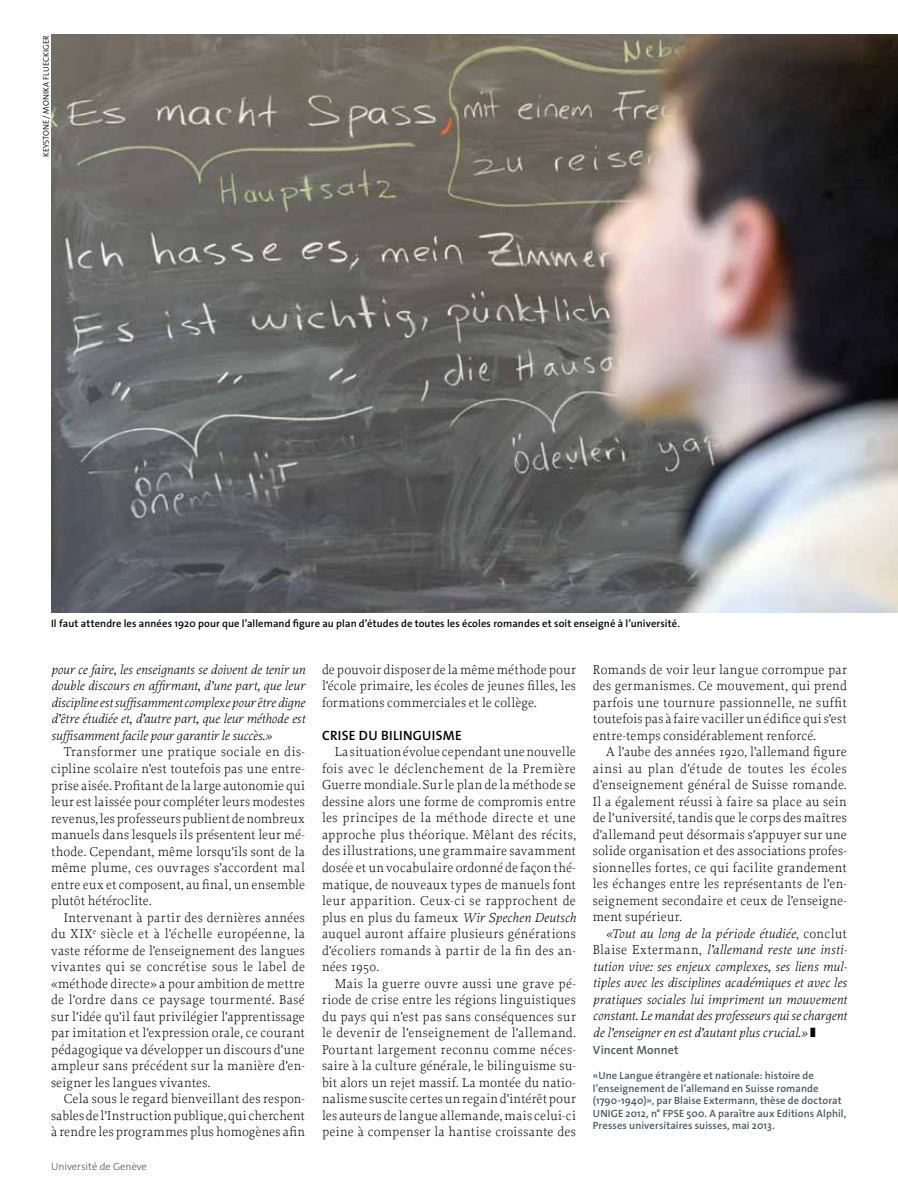
<style>
.page{position:relative;width:898px;height:1204px;background:#fff}
.page>*{position:absolute;margin:0;border:0;box-sizing:border-box;transform-origin:0 0}
.t1{font:300 13.5px/16.5px "Proforma";letter-spacing:.015em;color:#000;text-align:justify}
.t2{font:italic 300 13.5px/16.5px "Proforma";color:#000;text-align:justify}
.t3{font:600 13.5px "The Sans Os F";color:#000}
.t4{font:600 12px "The Sans Os F";letter-spacing:.01em;color:#505559}
.t5{font:600 10.5px/12.6px "The Sans Os F";letter-spacing:.01em;color:#505559}
.t6{font:600 10.5px "The Sans Os F";letter-spacing:.015em;color:#000}
.t7{font:300 10.5px "The Sans Os F";color:#505559}
.t8{font:300 8.25px "The Sans Os F";letter-spacing:.02em;color:#000}
.s1{font-style:italic}
.s2{font-style:normal}
</style>
<div class="page">
<img style="left:51px;top:35px;width:846px;height:577px">
<p class="t8" style="left:41px;top:157px;width:123px;rotate:-90deg">KEYSTONE/ MONIKA FLUECKIGER</p>
<p class="t6" style="left:51px;top:616px;width:630px">Il faut attendre les années 1920 pour que l’allemand figure au plan d’études de toutes les écoles romandes et soit enseigné à l’université.</p>
<p class="t2" style="left:51px;top:661px;width:255px">pour ce faire, les enseignants se doivent de tenir un double discours en affirmant, d’une part, que leur discipline est suffisamment complexe pour être digne d’être étudiée et, d’autre part, que leur méthode est suffisamment facile pour garantir le succès.»</p>
<p class="t1" style="left:51px;top:743px;width:255px;text-indent:13px">Transformer une pratique sociale en dis&shy;cipline scolaire n’est toutefois pas une entre&shy;prise aisée. Profitant de la large autonomie qui leur est laissée pour compléter leurs modestes revenus, les professeurs publient de nombreux manuels dans lesquels ils présentent leur mé&shy;thode. Cependant, même lorsqu’ils sont de la même plume, ces ouvrages s’accordent mal entre eux et composent, au final, un ensemble plutôt hétéroclite.</p>
<p class="t1" style="left:51px;top:908px;width:255px;text-indent:13px">Intervenant à partir des dernières années du XIX<sup>e</sup> siècle et à l’échelle européenne, la vaste réforme de l’enseignement des langues vivantes qui se concrétise sous le label de «méthode directe» a pour ambition de mettre de l’ordre dans ce paysage tourmenté. Basé sur l’idée qu’il faut privilégier l’apprentissage par imitation et l’expression orale, ce courant pédagogique va développer un discours d’une ampleur sans précédent sur la manière d’en&shy;seigner les langues vivantes.</p>
<p class="t1" style="left:51px;top:1090px;width:255px;text-indent:13px">Cela sous le regard bienveillant des respon&shy;sables de l’Instruction publique, qui cherchent à rendre les programmes plus homogènes afin</p>
<p class="t7" style="left:51px;top:1159px;width:97px">Université de Genève</p>
<p class="t1" style="left:322px;top:661px;width:255px">de pouvoir disposer de la même méthode pour l’école primaire, les écoles de jeunes filles, les formations commerciales et le collège.</p>
<p class="t3" style="left:322px;top:726px;width:8px">crise</p>
<p class="t3" style="left:359px;top:726px;width:37px">du bilin</p>
<p class="t3" style="left:413px;top:726px;width:18px">guisme</p>
<p class="t1" style="left:322px;top:743px;width:255px;text-indent:13px">La situation évolue cependant une nouvelle fois avec le déclenchement de la Première Guerre mondiale. Sur le plan de la méthode se dessine alors une forme de compromis entre les principes de la méthode directe et une approche plus théorique. Mêlant des récits, des illustrations, une grammaire savamment dosée et un vocabulaire ordonné de façon thé&shy;matique, de nouveaux types de manuels font leur apparition. Ceux-ci se rapprochent de plus en plus du fameux <span class="s1">Wir Spechen Deutsch </span>auquel auront affaire plusieurs générations d’écoliers romands à partir de la fin des an&shy;nées 1950.</p>
<p class="t1" style="left:322px;top:974px;width:255px;text-indent:13px">Mais la guerre ouvre aussi une grave pé&shy;riode de crise entre les régions linguistiques du pays qui n’est pas sans conséquences sur le devenir de l’enseignement de l’allemand.<br>Pourtant largement reconnu comme néces&shy;saire à la culture générale, le bilinguisme su&shy;bit alors un rejet massif. La montée du natio&shy;nalisme suscite certes un regain d’intérêt pour les auteurs de langue allemande, mais celui-ci peine à compenser la hantise croissante des</p>
<p class="t1" style="left:592px;top:661px;width:255px">Romands de voir leur langue corrompue par des germanismes. Ce mouvement, qui prend parfois une tournure passionnelle, ne suffit toutefois pas à faire vaciller un édifice qui s’est entre-temps considérablement renforcé.</p>
<p class="t1" style="left:592px;top:743px;width:255px;text-indent:13px">A l’aube des années 1920, l’allemand figure ainsi au plan d’étude de toutes les écoles d’enseignement général de Suisse romande.<br>Il a également réussi à faire sa place au sein de l’université, tandis que le corps des maîtres d’allemand peut désormais s’appuyer sur une solide organisation et des associations profes&shy;sionnelles fortes, ce qui facilite grandement les échanges entre les représentants de l’en&shy;seignement secondaire et ceux de l’enseigne&shy;ment supérieur.</p>
<p class="t2" style="left:592px;top:924px;width:255px;text-indent:13px">«Tout au long de la période étudiée<span class="s2">, conclut Blaise Extermann,</span> l’allemand reste une insti&shy;tution vive: ses enjeux complexes, ses liens mul&shy;tiples avec les disciplines académiques et avec les pratiques sociales lui impriment un mouvement constant. Le mandat des professeurs qui se chargent de l’enseigner en est d’autant plus crucial.»</p>
<p class="t4" style="left:592px;top:1041px;width:87px">Vincent Monnet</p>
<p class="t5" style="left:592px;top:1069px;width:255px">«Une Langue étrangère et nationale: histoire de l’enseignement de l’allemand en Suisse romande (1790-1940)», par Blaise Extermann, thèse de doctorat UNIGE 2012, n° FPSE 500. A paraître aux Editions Alphil, Presses universitaires suisses, mai 2013.</p>
</div>
